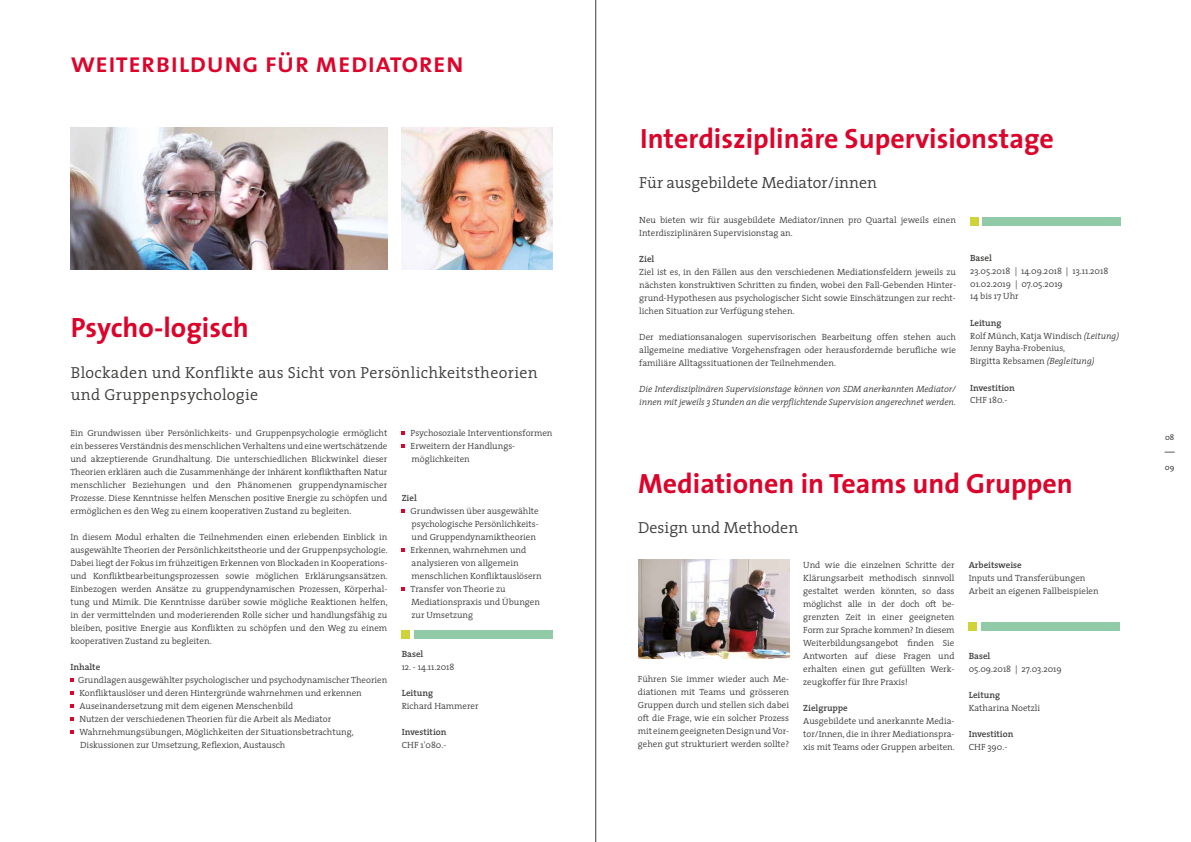
<style>
.page{position:relative;width:1191px;height:842px;background:#fff}
.page>*{position:absolute;margin:0;border:0;box-sizing:border-box;transform-origin:0 0}
.t1{font:700 28px "The Sans";color:#db052c}
.t2{font:28px "The Sans Semi Bold Caps";color:#db052c}
.t3{font:300 16px/22px "The Serif";letter-spacing:.02em;color:#3c3c3b}
.t4{font:300 16px "The Serif";color:#3c3c3b}
.t5{font:10px "The Sans";color:#3c3c3b}
.t6{font:300 9px/13px "The Serif";color:#3c3c3b;text-align:justify}
.t7{font:italic 300 9px/13px "The Serif";letter-spacing:-.01em;color:#3c3c3b}
.t8{font:600 9px "The Serif";color:#3c3c3b}
.t9{font:8px "The Sans";color:#3c3c3b}
.s1{font-weight:600}
.s2{font-style:italic}
</style>
<div class="page">
<img style="left:71px;top:128px;width:317px;height:142px">
<img style="left:402px;top:128px;width:151px;height:142px">
<img style="left:638px;top:559px;width:151px;height:100px">
<div style="left:414px;top:630px;width:139px;height:9px;background:#90caa6"></div>
<div style="left:402px;top:630px;width:8px;height:9px;background:#ced438"></div>
<div style="left:981px;top:622px;width:139px;height:8px;background:#90caa6"></div>
<div style="left:968px;top:622px;width:9px;height:8px;background:#ced438"></div>
<div style="left:982px;top:217px;width:139px;height:9px;background:#90caa6"></div>
<div style="left:970px;top:217px;width:8px;height:9px;background:#ced438"></div>
<hr style="left:595px;top:0;width:1px;height:842px;background:#3c3c3b">
<h1 class="t2" style="left:71px;top:39px;width:395px">weiterbildung für mediatoren</h1>
<h1 class="t1" style="left:71px;top:305px;width:180px">Psycho-logisch</h1>
<h2 class="t3" style="left:71px;top:361px;width:468px">Blockaden und Konflikte aus Sicht von Persönlichkeitstheorien und Gruppenpsychologie</h2>
<p class="t6" style="left:410px;top:426px;width:143px;text-align:left">Psychosoziale Interventionsformen<br>Erweitern der Handlungs&shy;möglichkeiten</p>
<p class="t8" style="left:402px;top:491px;width:17px">Ziel</p>
<p class="t6" style="left:410px;top:504px;width:132px;text-align:left">Grundwissen über ausgewählte psychologische Persönlichkeits&shy;und Gruppendynamiktheorien<br>Erkennen, wahrnehmen und analysieren von allgemein menschlichen Konfliktauslösern<br>Transfer von Theorie zu<br>Mediationspraxis und Übungen zur Umsetzung</p>
<p class="t8" style="left:402px;top:647px;width:23px">Basel</p>
<p class="t6" style="left:402px;top:660px;width:54px">12. - 14.11.2018</p>
<p class="t8" style="left:402px;top:686px;width:33px">Leitung</p>
<p class="t6" style="left:402px;top:699px;width:78px">Richard Hammerer</p>
<p class="t8" style="left:402px;top:725px;width:46px">Investition</p>
<p class="t6" style="left:402px;top:738px;width:46px">CHF 1'080.-</p>
<p class="t6" style="left:70px;top:426px;width:318px">Ein Grundwissen über Persönlichkeits- und Gruppenpsychologie ermöglicht ein besseres Verständnis des menschlichen Verhaltens und eine wertschätzende und akzeptierende Grundhaltung. Die unterschiedlichen Blickwinkel dieser Theorien erklären auch die Zusammenhänge der inhärent konflikthaften Natur menschlicher Beziehungen und den Phänomenen gruppendynamischer Prozesse. Diese Kenntnisse helfen Menschen positive Energie zu schöpfen und ermöglichen es den Weg zu einem kooperativen Zustand zu begleiten.</p>
<p class="t6" style="left:70px;top:530px;width:319px">In diesem Modul erhalten die Teilnehmenden einen erlebenden Einblick in ausgewählte Theorien der Persönlichkeitstheorie und der Gruppenpsychologie.<br>Dabei liegt der Fokus im frühzeitigen Erkennen von Blockaden in Kooperations&shy;und Konfliktbearbeitungsprozessen sowie möglichen Erklärungsansätzen.<br>Einbezogen werden Ansätze zu gruppendynamischen Prozessen, Körperhal&shy;tung und Mimik. Die Kenntnisse darüber sowie mögliche Reaktionen helfen, in der vermittelnden und moderierenden Rolle sicher und handlungsfähig zu bleiben, positive Energie aus Konflikten zu schöpfen und den Weg zu einem kooperativen Zustand zu begleiten.</p>
<p class="t8" style="left:70px;top:660px;width:31px">Inhalte</p>
<p class="t6" style="left:78px;top:673px;width:311px;text-align:left">Grundlagen ausgewählter psychologischer und psychodynamischer Theorien Konfliktauslöser und deren Hintergründe wahrnehmen und erkennen Auseinandersetzung mit dem eigenen Menschenbild<br>Nutzen der verschiedenen Theorien für die Arbeit als Mediator Wahrnehmungsübungen, Möglichkeiten der Situationsbetrachtung, Diskussionen zur Umsetzung, Reflexion, Austausch</p>
<h1 class="t1" style="left:640px;top:115px;width:415px">Interdisziplinäre Supervisionstage</h1>
<h2 class="t4" style="left:639px;top:170px;width:239px">Für ausgebildete Mediator/innen</h2>
<p class="t6" style="left:639px;top:213px;width:318px">Neu bieten wir für ausgebildete Mediator/innen pro Quartal jeweils einen<br>Interdisziplinären Supervisionstag an.</p>
<p class="t8" style="left:639px;top:252px;width:17px">Ziel</p>
<p class="t6" style="left:639px;top:265px;width:318px">Ziel ist es, in den Fällen aus den verschiedenen Mediationsfeldern jeweils zu nächsten konstruktiven Schritten zu finden, wobei den Fall-Gebenden Hinter&shy;grund-Hypothesen aus psychologischer Sicht sowie Einschätzungen zur recht&shy;lichen Situation zur Verfügung stehen.</p>
<p class="t6" style="left:639px;top:330px;width:318px">Der mediationsanalogen supervisorischen Bearbeitung offen stehen auch allgemeine mediative Vorgehensfragen oder herausfordernde berufliche wie familiäre Alltagssituationen der Teilnehmenden.</p>
<p class="t7" style="left:639px;top:382px;width:318px">Die Interdisziplinären Supervisionstage können von SDM anerkannten Mediator/ innen mit jeweils 3 Stunden an die verpflichtende Supervision angerechnet werden.</p>
<p class="t8" style="left:970px;top:250px;width:23px">Basel</p>
<p class="t6" style="left:970px;top:264px;width:140px;text-align:left">23.05.2018 | 14.09.2018 | 13.11.2018<br>01.02.2019 | 07.05.2019<br>14 bis 17 Uhr</p>
<p class="t6" style="left:970px;top:316px;width:150px;text-align:left"><span class="s1">Leitung<br></span>Rolf Münch, Katja Windisch <span class="s2">(Leitung)<br></span>Jenny Bayha-Frobenius,<br>Birgitta Rebsamen <span class="s2">(Begleitung)</span></p>
<p class="t8" style="left:970px;top:380px;width:46px">Investition</p>
<p class="t6" style="left:970px;top:394px;width:39px">CHF 180.-</p>
<h1 class="t1" style="left:638px;top:460px;width:436px">Mediationen in Teams und Gruppen</h1>
<h2 class="t4" style="left:638px;top:514px;width:162px">Design und Methoden</h2>
<p class="t6" style="left:638px;top:672px;width:153px">Führen Sie immer wieder auch Me&shy;diationen mit Teams und grösseren Gruppen durch und stellen sich dabei oft die Frage, wie ein solcher Prozess mit einem geeigneten Design und Vor&shy;gehen gut strukturiert werden sollte?</p>
<p class="t6" style="left:803px;top:558px;width:153px">Und wie die einzelnen Schritte der Klärungsarbeit methodisch sinnvoll gestaltet werden könnten, so dass möglichst alle in der doch oft be&shy;grenzten Zeit in einer geeigneten Form zur Sprache kommen? In diesem Weiterbildungsangebot finden Sie Antworten auf diese Fragen und erhalten einen gut gefüllten Werk&shy;zeugkoffer für Ihre Praxis!</p>
<p class="t8" style="left:803px;top:700px;width:46px">Zielgruppe</p>
<p class="t6" style="left:803px;top:714px;width:153px">Ausgebildete und anerkannte Media&shy;tor/Innen, die in ihrer Mediationspra&shy;xis mit Teams oder Gruppen arbeiten.</p>
<p class="t8" style="left:968px;top:557px;width:55px">Arbeitsweise</p>
<p class="t6" style="left:968px;top:571px;width:131px">Inputs und Transferübungen<br>Arbeit an eigenen Fallbeispielen</p>
<p class="t8" style="left:968px;top:648px;width:23px">Basel</p>
<p class="t6" style="left:968px;top:662px;width:94px">05.09.2018 | 27.03.2019</p>
<p class="t8" style="left:968px;top:687px;width:33px">Leitung</p>
<p class="t6" style="left:968px;top:701px;width:73px">Katharina Noetzli</p>
<p class="t8" style="left:968px;top:726px;width:46px">Investition</p>
<p class="t6" style="left:968px;top:740px;width:40px">CHF 390.-</p>
<p class="t9" style="left:1165px;top:431px;width:11px">08</p>
<p class="t5" style="left:1164px;top:444px;width:11px">—</p>
<p class="t9" style="left:1165px;top:461px;width:11px">09</p>
</div>
